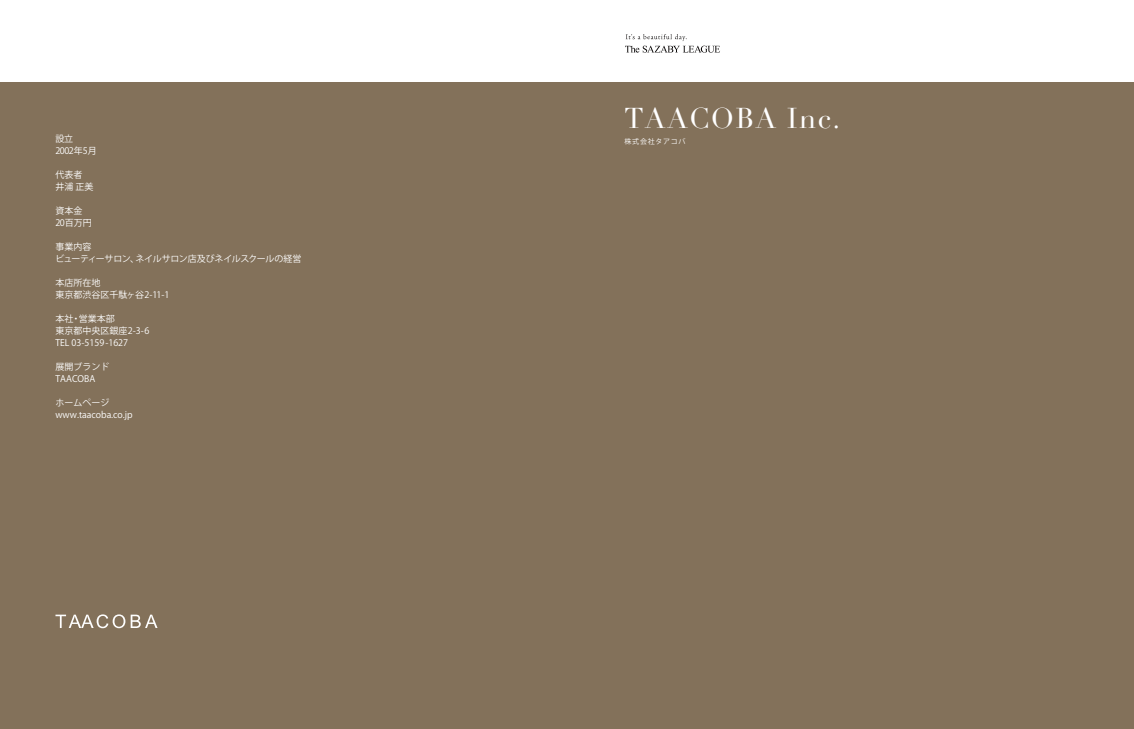
<style>
.page{position:relative;width:1134px;height:729px;background:#fff}
.page>*{position:absolute;margin:0;border:0;box-sizing:border-box;transform-origin:0 0}
.t1{font:28px "Didot";letter-spacing:.05em;color:#fff}
.t2{font:9px/12px "Koz Go Pro";color:#fff}
.t3{font:9px/12px "Koz Go Pro";letter-spacing:-.02em;color:#fff}
.t4{font:9px "Koz Go Pro";letter-spacing:-.025em;color:#fff}
.t5{font:7px "Koz Go Pro";letter-spacing:.1em;color:#fff}
</style>
<div class="page">
<div style="left:0;top:82px;width:1134px;height:647px;background:#83715a"></div>
<svg style="left:625px;top:34px;width:95px;height:19px"></svg>
<svg style="left:55px;top:614px;width:70px;height:14px"></svg>
<svg style="left:131px;top:614px;width:27px;height:14px"></svg>
<h1 class="t1" style="left:624px;top:101px;width:217px">TAACOBA Inc.</h1>
<p class="t2" style="left:55px;top:133px;width:19px">設立</p>
<p class="t5" style="left:625px;top:137px;width:62px">株式会社タアコバ</p>
<p class="t4" style="left:55px;top:145px;width:43px">2002年5月</p>
<p class="t2" style="left:55px;top:169px;width:40px">代表者井浦 正美</p>
<p class="t2" style="left:55px;top:205px;width:38px">資本金<br>20百万円</p>
<p class="t3" style="left:55px;top:241px;width:248px">事業内容<br>ビューティーサロン、ネイルサロン店及びネイルスクールの経営</p>
<p class="t2" style="left:55px;top:277px;width:116px">本店所在地<br>東京都渋谷区千駄ヶ谷2-11-1</p>
<p class="t2" style="left:55px;top:313px;width:95px">本社・営業本部<br>東京都中央区銀座2-3-6<br>TEL 03-5159-1627</p>
<p class="t2" style="left:55px;top:361px;width:56px">展開ブランド<br>TAACOBA</p>
<p class="t2" style="left:55px;top:397px;width:79px">ホームページwww.taacoba.co.jp</p>
</div>
